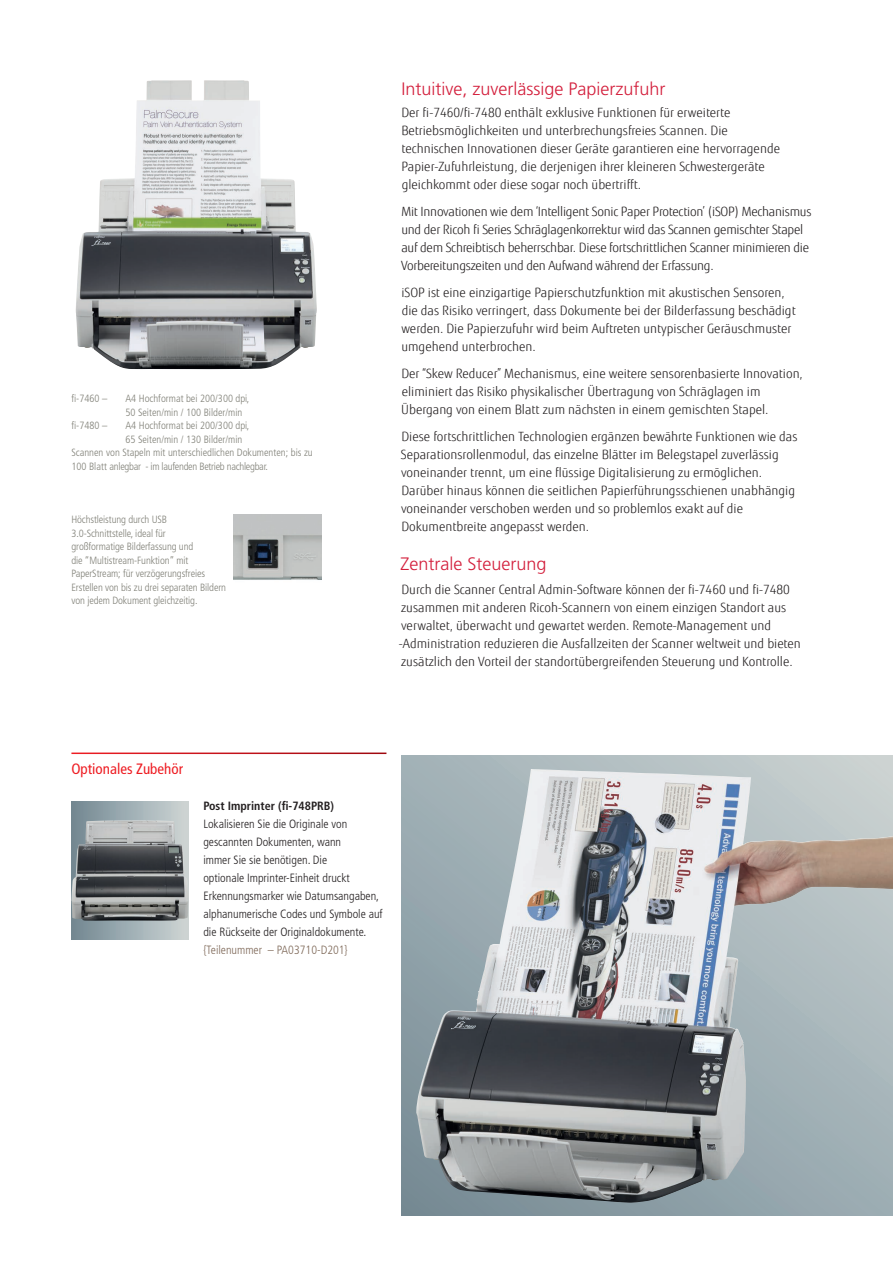
<style>
.page{position:relative;width:893px;height:1263px;background:#fff}
.page>*{position:absolute;margin:0;border:0;box-sizing:border-box;transform-origin:0 0}
.t1{font:300 18px "Frutiger LT Pro";color:#d31e3b}
.t2{font:condensed 15px "Frutiger LT Pro";color:#ee1d23}
.t3{font:300 12.75px/18px "Fujitsu Sans";color:#231f20}
.t4{font:300 12.75px/18px "Fujitsu Sans";letter-spacing:-.02em;color:#231f20}
.t5{font:300 condensed 12px/18px "Frutiger LT Pro";color:#231f20}
.t6{font:300 condensed 12px "Frutiger LT Pro";color:#7f6959}
.t7{font:700 condensed 12px "Frutiger LT Pro";color:#231f20}
.t8{font:300 condensed 10.5px/13.5px "Frutiger LT Pro";letter-spacing:-.01em;color:#818178}
</style>
<div class="page">
<svg style="left:401px;top:756px;width:492px;height:460px;background:#a8b1b4"></svg>
<img style="left:416px;top:769px;width:330px;height:434px">
<div style="left:71px;top:801px;width:118px;height:139px;background:linear-gradient(to right,#718792,#ced5d5)"></div>
<img style="left:71px;top:820px;width:118px;height:101px">
<img style="left:76px;top:80px;width:241px;height:289px">
<img style="left:233px;top:514px;width:88px;height:66px">
<p class="t8" style="left:71px;top:392px;width:37px">fi-7460 –</p>
<p class="t8" style="left:125px;top:392px;width:125px">A4 Hochformat bei 200/300 dpi,<br>50 Seiten/min / 100 Bilder/min</p>
<p class="t8" style="left:71px;top:419px;width:37px">fi-7480 –</p>
<p class="t8" style="left:125px;top:419px;width:125px">A4 Hochformat bei 200/300 dpi,</p>
<p class="t8" style="left:125px;top:432px;width:118px">65 Seiten/min / 130 Bilder/min</p>
<p class="t8" style="left:71px;top:446px;width:243px">Scannen von Stapeln mit unterschiedlichen Dokumenten; bis zu</p>
<p class="t8" style="left:71px;top:459px;width:198px">100 Blatt anlegbar - im laufenden Betrieb nachlegbar.</p>
<p class="t8" style="left:71px;top:513px;width:156px">Höchstleistung durch USB 3.0-Schnittstelle, ideal für<br>großformatige Bilderfassung und<br>die “Multistream-Funktion” mit PaperStream; für verzögerungsfreies Erstellen von bis zu drei separaten Bildern von jedem Dokument gleichzeitig.</p>
<h1 class="t1" style="left:401px;top:78px;width:265px">Intuitive, zuverlässige Papierzufuhr</h1>
<p class="t3" style="left:401px;top:103px;width:380px">Der fi-7460/fi-7480 enthält exklusive Funktionen für erweiterte Betriebsmöglichkeiten und unterbrechungsfreies Scannen. Die technischen Innovationen dieser Geräte garantieren eine hervorragende Papier-Zufuhrleistung, die derjenigen ihrer kleineren Schwestergeräte gleichkommt oder diese sogar noch übertrifft.</p>
<p class="t4" style="left:401px;top:202px;width:412px">Mit Innovationen wie dem ‘Intelligent Sonic Paper Protection’ (iSOP) Mechanismus und der Ricoh fi Series Schräglagenkorrektur wird das Scannen gemischter Stapel auf dem Schreibtisch beherrschbar. Diese fortschrittlichen Scanner minimieren die Vorbereitungszeiten und den Aufwand während der Erfassung.</p>
<p class="t3" style="left:401px;top:283px;width:396px">iSOP ist eine einzigartige Papierschutzfunktion mit akustischen Sensoren, die das Risiko verringert, dass Dokumente bei der Bilderfassung beschädigt werden. Die Papierzufuhr wird beim Auftreten untypischer Geräuschmuster umgehend unterbrochen.</p>
<p class="t3" style="left:401px;top:364px;width:403px">Der “Skew Reducer” Mechanismus, eine weitere sensorenbasierte Innovation, eliminiert das Risiko physikalischer Übertragung von Schräglagen im<br>Übergang von einem Blatt zum nächsten in einem gemischten Stapel.</p>
<p class="t3" style="left:401px;top:427px;width:398px">Diese fortschrittlichen Technologien ergänzen bewährte Funktionen wie das Separationsrollenmodul, das einzelne Blätter im Belegstapel zuverlässig voneinander trennt, um eine flüssige Digitalisierung zu ermöglichen.<br>Darüber hinaus können die seitlichen Papierführungsschienen unabhängig voneinander verschoben werden und so problemlos exakt auf die Dokumentbreite angepasst werden.</p>
<h1 class="t1" style="left:400px;top:553px;width:148px">Zentrale Steuerung</h1>
<p class="t3" style="left:399px;top:580px;width:404px">Durch die Scanner Central Admin-Software können der fi-7460 und fi-7480 zusammen mit anderen Ricoh-Scannern von einem einzigen Standort aus verwaltet, überwacht und gewartet werden. Remote-Management und -Administration reduzieren die Ausfallzeiten der Scanner weltweit und bieten zusätzlich den Vorteil der standortübergreifenden Steuerung und Kontrolle.</p>
<p class="t2" style="left:71px;top:760px;width:113px">Optionales Zubehör</p>
<p class="t7" style="left:203px;top:798px;width:132px">Post Imprinter (fi-748PRB)</p>
<p class="t5" style="left:203px;top:815px;width:181px">Lokalisieren Sie die Originale von gescannten Dokumenten, wann<br>immer Sie sie benötigen. Die<br>optionale Imprinter-Einheit druckt Erkennungsmarker wie Datumsangaben, alphanumerische Codes und Symbole auf die Rückseite der Originaldokumente.</p>
<p class="t6" style="left:203px;top:943px;width:146px">{Teilenummer – PA03710-D201}</p>
</div>
